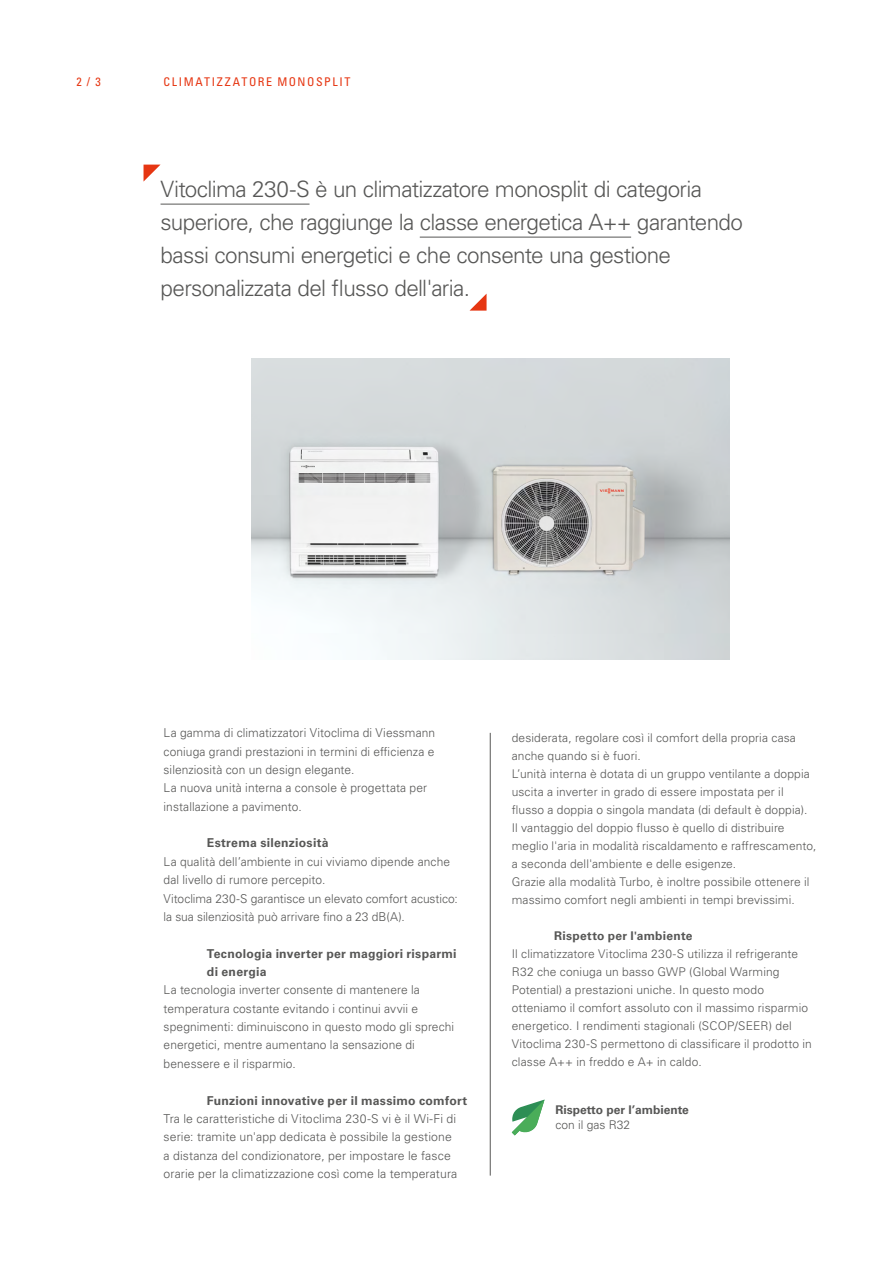
<style>
.page{position:relative;width:893px;height:1263px;background:#fff}
.page>*{position:absolute;margin:0;border:0;box-sizing:border-box;transform-origin:0 0}
.t1{font:300 22.5px/33px "Univers LTCYR 45";letter-spacing:-.03em;color:#575756}
.t2{font:300 12.3px/18.3px "Univers LTCYR 45";letter-spacing:.005em;color:#575756}
.t3{font:700 12.3px/18.3px "Univers LTCYR 65";letter-spacing:.02em;color:#575756}
.t4{font:300 12px/18px "Univers LTCYR 45";letter-spacing:.01em;color:#575756}
.t5{font:condensed 12px "Univers LTCYR 57";letter-spacing:.135em;color:#e63612}
.t6{font:700 12px "Univers LTCYR 65";letter-spacing:.005em;color:#575756}
.t7{font:700 12px "Univers LTCYR 65";letter-spacing:.025em;color:#575756}
</style>
<div class="page">
<svg style="left:512px;top:1099px;width:33px;height:36px"></svg>
<hr style="left:161px;top:204px;width:148px;height:1px;background:#575756">
<hr style="left:420px;top:237px;width:211px;height:1px;background:#575756">
<svg style="left:144px;top:165px;width:16px;height:16px"></svg>
<svg style="left:470px;top:294px;width:17px;height:17px"></svg>
<hr style="left:490px;top:733px;width:1px;height:442px;background:#575756">
<img style="left:251px;top:359px;width:479px;height:300px">
<p class="t5" style="left:77px;top:74px;width:26px">2 / 3</p>
<p class="t5" style="left:164px;top:74px;width:189px">CLIMATIZZATORE MONOSPLIT</p>
<h1 class="t1" style="left:161px;top:172px;width:584px">Vitoclima 230-S è un climatizzatore monosplit di categoria superiore, che raggiunge la classe energetica A++ garantendo bassi consumi energetici e che consente una gestione personalizzata del flusso dell'aria.</h1>
<p class="t2" style="left:164px;top:723px;width:273px">La gamma di climatizzatori Vitoclima di Viessmann coniuga grandi prestazioni in termini di efficienza e silenziosità con un design elegante.<br>La nuova unità interna a console è progettata per installazione a pavimento.</p>
<p class="t3" style="left:207px;top:833px;width:123px">Estrema silenziosità</p>
<p class="t2" style="left:164px;top:852px;width:296px">La qualità dell’ambiente in cui viviamo dipende anche dal livello di rumore percepito.<br>Vitoclima 230-S garantisce un elevato comfort acustico: la sua silenziosità può arrivare fino a 23 dB(A).</p>
<p class="t3" style="left:207px;top:943px;width:251px">Tecnologia inverter per maggiori risparmi di energia</p>
<p class="t2" style="left:164px;top:980px;width:292px">La tecnologia inverter consente di mantenere la temperatura costante evitando i continui avvii e spegnimenti: diminuiscono in questo modo gli sprechi energetici, mentre aumentano la sensazione di benessere e il risparmio.</p>
<p class="t3" style="left:207px;top:1090px;width:262px">Funzioni innovative per il massimo comfort</p>
<p class="t2" style="left:164px;top:1109px;width:295px">Tra le caratteristiche di Vitoclima 230-S vi è il Wi-Fi di serie: tramite un'app dedicata è possibile la gestione a distanza del condizionatore, per impostare le fasce orarie per la climatizzazione così come la temperatura</p>
<p class="t4" style="left:512px;top:728px;width:306px">desiderata, regolare così il comfort della propria casa anche quando si è fuori.<br>L’unità interna è dotata di un gruppo ventilante a doppia uscita a inverter in grado di essere impostata per il flusso a doppia o singola mandata (di default è doppia).<br>Il vantaggio del doppio flusso è quello di distribuire meglio l'aria in modalità riscaldamento e raffrescamento, a seconda dell'ambiente e delle esigenze.<br>Grazie alla modalità Turbo, è inoltre possibile ottenere il massimo comfort negli ambienti in tempi brevissimi.</p>
<p class="t7" style="left:554px;top:927px;width:140px">Rispetto per l'ambiente</p>
<p class="t4" style="left:512px;top:944px;width:302px">Il climatizzatore Vitoclima 230-S utilizza il refrigerante R32 che coniuga un basso GWP (Global Warming Potential) a prestazioni uniche. In questo modo otteniamo il comfort assoluto con il massimo risparmio energetico. I rendimenti stagionali (SCOP/SEER) del Vitoclima 230-S permettono di classificare il prodotto in classe A++ in freddo e A+ in caldo.</p>
<p class="t6" style="left:555px;top:1102px;width:135px">Rispetto per l’ambiente</p>
<p class="t4" style="left:555px;top:1116px;width:76px">con il gas R32</p>
</div>
